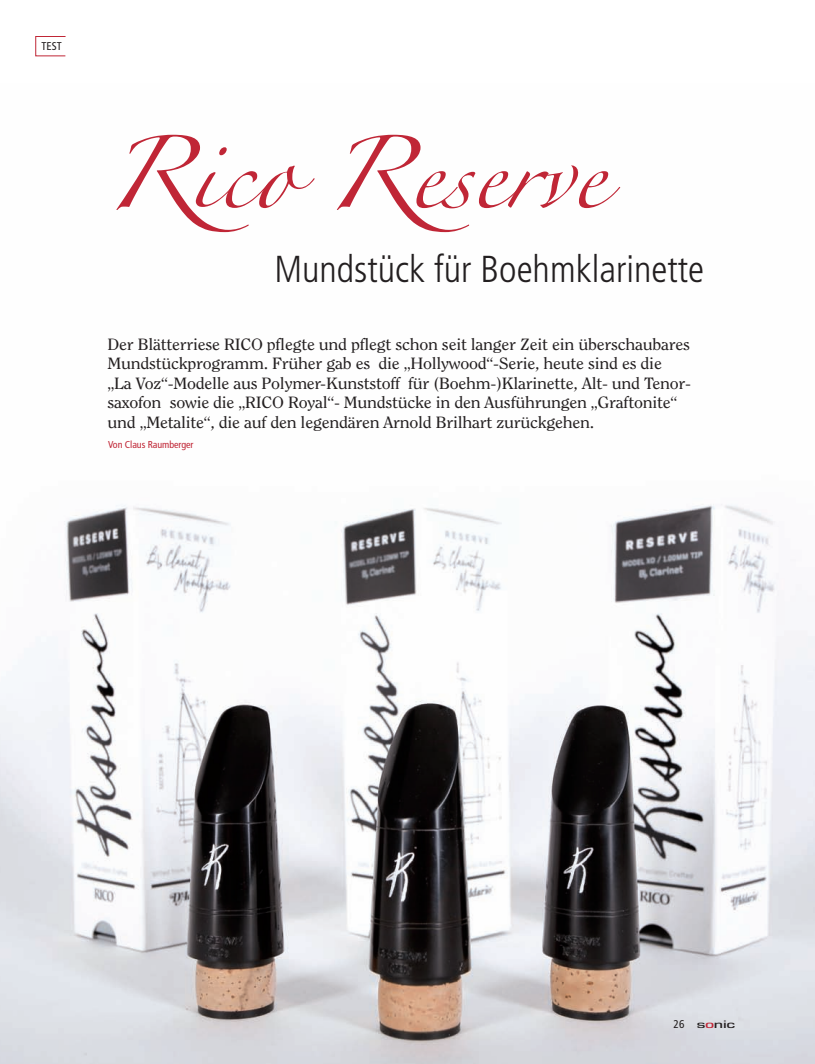
<style>
.page{position:relative;width:815px;height:1064px;background:#fff}
.page>*{position:absolute;margin:0;border:0;box-sizing:border-box;transform-origin:0 0}
.t1{font:65px "Zapfino";color:#c02636}
.t2{font:300 condensed 37.5px "Frutiger LT Std";color:#231f20}
.t3{font:16.25px/19.5px "Clearface Std";letter-spacing:-.015em;color:#231f20;scale:1.1 1}
.t4{font:500 11.25px "Eurostile T";letter-spacing:-.02em;color:#231f20;scale:1.6 1}
.t5{font:condensed 11.25px "Frutiger LT Std";color:#231f20}
.t6{font:condensed 10px "Frutiger LT Std";letter-spacing:-.005em;color:#c02636}
.s1{font-family:"Frutiger LT Std";font-weight:400;font-stretch:condensed}
.s2{color:#c02636}
</style>
<div class="page">
<img style="left:0;top:504px;width:815px;height:560px">
<div style="left:35px;top:36px;width:31px;height:20px;border:1px solid #c02636"></div>
<p class="t5" style="left:41px;top:41px;width:22px">TEST</p>
<h1 class="t1" style="left:105px;top:146px;width:501px">Rico Reserve</h1>
<h2 class="t2" style="left:274px;top:254px;width:431px">Mundstück für Boehmklarinette</h2>
<p class="t3" style="left:108px;top:335px;width:532px">Der Blätterriese RICO pflegte und pflegt schon seit langer Zeit ein überschaubares Mundstückprogramm. Früher gab es die „Hollywood“-Serie, heute sind es die<br>„La Voz“-Modelle aus Polymer-Kunststoff für (Boehm-)Klarinette, Alt- und Tenor&shy;saxofon sowie die „RICO Royal“- Mundstücke in den Ausführungen „Graftonite“ und „Metalite“, die auf den legendären Arnold Brilhart zurückgehen.</p>
<p class="t6" style="left:108px;top:440px;width:87px">Von Claus Raumberger</p>
<p class="t4" style="left:674px;top:1017px;width:40px"><span class="s1">26</span> s<span class="s2">o</span>nic</p>
</div>
